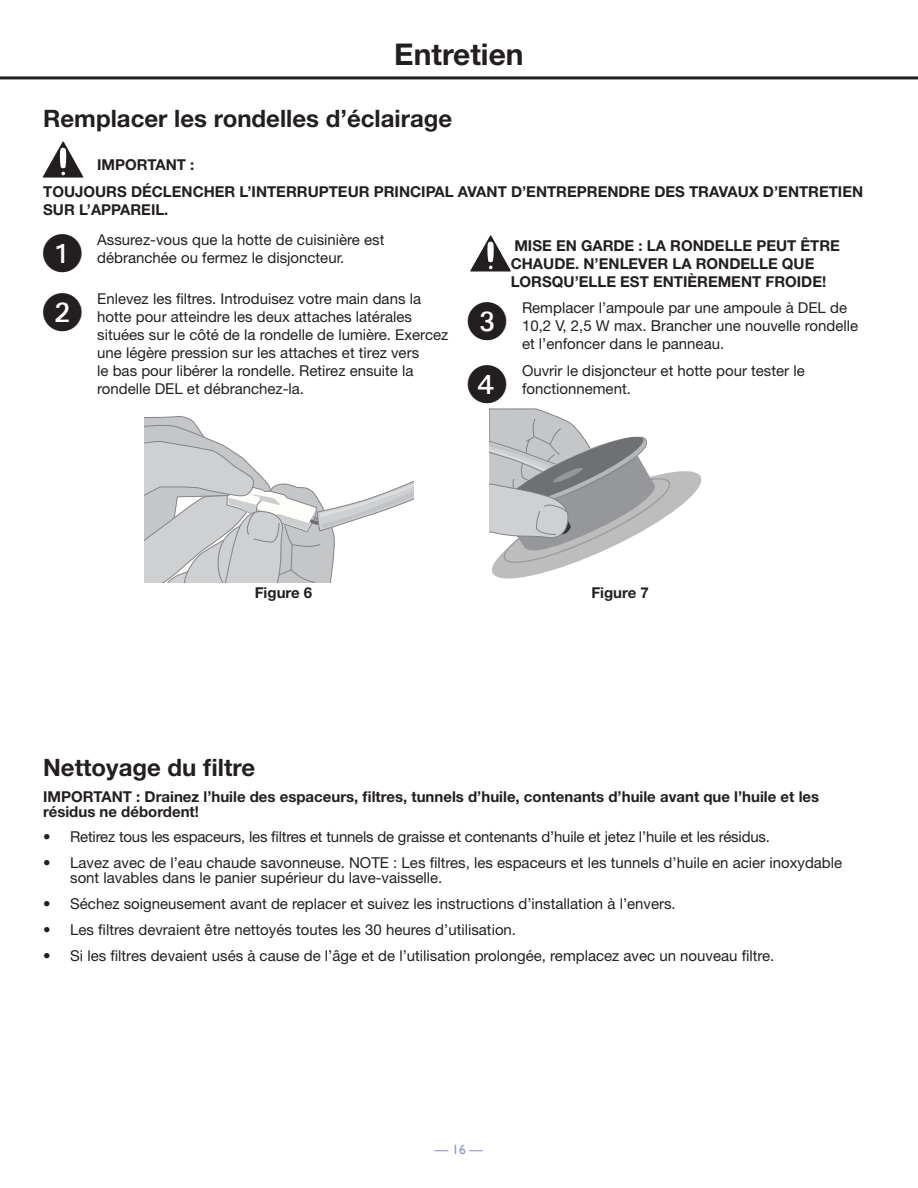
<style>
.page{position:relative;width:918px;height:1188px;background:#fff}
.page>*{position:absolute;margin:0;border:0;box-sizing:border-box;transform-origin:0 0}
.t1{font:39.3px "Deco Numbers LH Circle";color:#231f20}
.t2{font:700 30px "Helvetica Neue LT Std";color:#231f20}
.t3{font:700 24px "Helvetica Neue LT Std";color:#231f20}
.t4{font:15px/18px "Helvetica Neue LT Std";color:#231f20}
.t5{font:700 15px/18px "Helvetica Neue LT Std";color:#231f20}
.t6{font:13.5px "Gill Sans";color:#8e95c3}
</style>
<div class="page">
<hr style="left:0;top:76px;width:918px;height:3px;background:#231f20">
<div style="left:468px;top:234px;width:46px;height:39px;background:linear-gradient(to bottom,#fff,#fff)"></div>
<svg style="left:470px;top:235px;width:41px;height:36px"></svg>
<div style="left:40px;top:140px;width:47px;height:39px;background:linear-gradient(to bottom,#fff,#fdfdfd)"></div>
<svg style="left:43px;top:142px;width:40px;height:35px"></svg>
<svg style="left:145px;top:415px;width:268px;height:168px"></svg>
<svg style="left:489px;top:409px;width:213px;height:170px"></svg>
<p class="t2" style="left:394px;top:35px;width:131px">Entretien</p>
<p class="t3" style="left:43px;top:104px;width:411px">Remplacer les rondelles d’éclairage</p>
<p class="t5" style="left:97px;top:156px;width:99px">IMPORTANT :</p>
<p class="t5" style="left:43px;top:182px;width:822px">TOUJOURS DÉCLENCHER L’INTERRUPTEUR PRINCIPAL AVANT D’ENTREPRENDRE DES TRAVAUX D’ENTRETIEN<br>SUR L’APPAREIL.</p>
<p class="t1" style="left:43px;top:234px;width:41px">U</p>
<p class="t4" style="left:97px;top:230px;width:289px">Assurez-vous que la hotte de cuisinière est débranchée ou fermez le disjoncteur.</p>
<p class="t1" style="left:43px;top:293px;width:41px">V</p>
<p class="t4" style="left:97px;top:290px;width:353px">Enlevez les filtres. Introduisez votre main dans la hotte pour atteindre les deux attaches latérales situées sur le côté de la rondelle de lumière. Exercez une légère pression sur les attaches et tirez vers<br>le bas pour libérer la rondelle. Retirez ensuite la rondelle DEL et débranchez-la.</p>
<p class="t5" style="left:511px;top:236px;width:331px">MISE EN GARDE : LA RONDELLE PEUT ÊTRE<br>CHAUDE. N’ENLEVER LA RONDELLE QUE<br>LORSQU’ELLE EST ENTIÈREMENT FROIDE!</p>
<p class="t1" style="left:468px;top:302px;width:41px">W</p>
<p class="t4" style="left:522px;top:299px;width:338px">Remplacer l’ampoule par une ampoule à DEL de<br>10,2 V, 2,5 W max. Brancher une nouvelle rondelle et l’enfoncer dans le panneau.</p>
<p class="t1" style="left:468px;top:365px;width:41px">X</p>
<p class="t4" style="left:522px;top:362px;width:284px">Ouvrir le disjoncteur et hotte pour tester le fonctionnement.</p>
<p class="t5" style="left:255px;top:583px;width:59px">Figure 6</p>
<p class="t5" style="left:591px;top:583px;width:59px">Figure 7</p>
<p class="t3" style="left:43px;top:752px;width:214px">Nettoyage du filtre</p>
<p class="t5" style="left:43px;top:788px;width:778px;line-height:15px">IMPORTANT : Drainez l’huile des espaceurs, filtres, tunnels d’huile, contenants d’huile avant que l’huile et les résidus ne débordent!</p>
<p class="t4" style="left:43px;top:828px;width:728px">• Retirez tous les espaceurs, les filtres et tunnels de graisse et contenants d’huile et jetez l’huile et les résidus.</p>
<p class="t4" style="left:70px;top:855px;width:774px;line-height:15px;text-indent:-27px">• Lavez avec de l’eau chaude savonneuse. NOTE : Les filtres, les espaceurs et les tunnels d’huile en acier inoxydable sont lavables dans le panier supérieur du lave-vaisselle.</p>
<p class="t4" style="left:43px;top:894px;width:634px">• Séchez soigneusement avant de replacer et suivez les instructions d’installation à l’envers.</p>
<p class="t4" style="left:43px;top:920px;width:474px">• Les filtres devraient être nettoyés toutes les 30 heures d’utilisation.</p>
<p class="t4" style="left:43px;top:946px;width:733px">• Si les filtres devaient usés à cause de l’âge et de l’utilisation prolongée, remplacez avec un nouveau filtre.</p>
<p class="t6" style="left:435px;top:1142px;width:50px">— 16 —</p>
</div>
